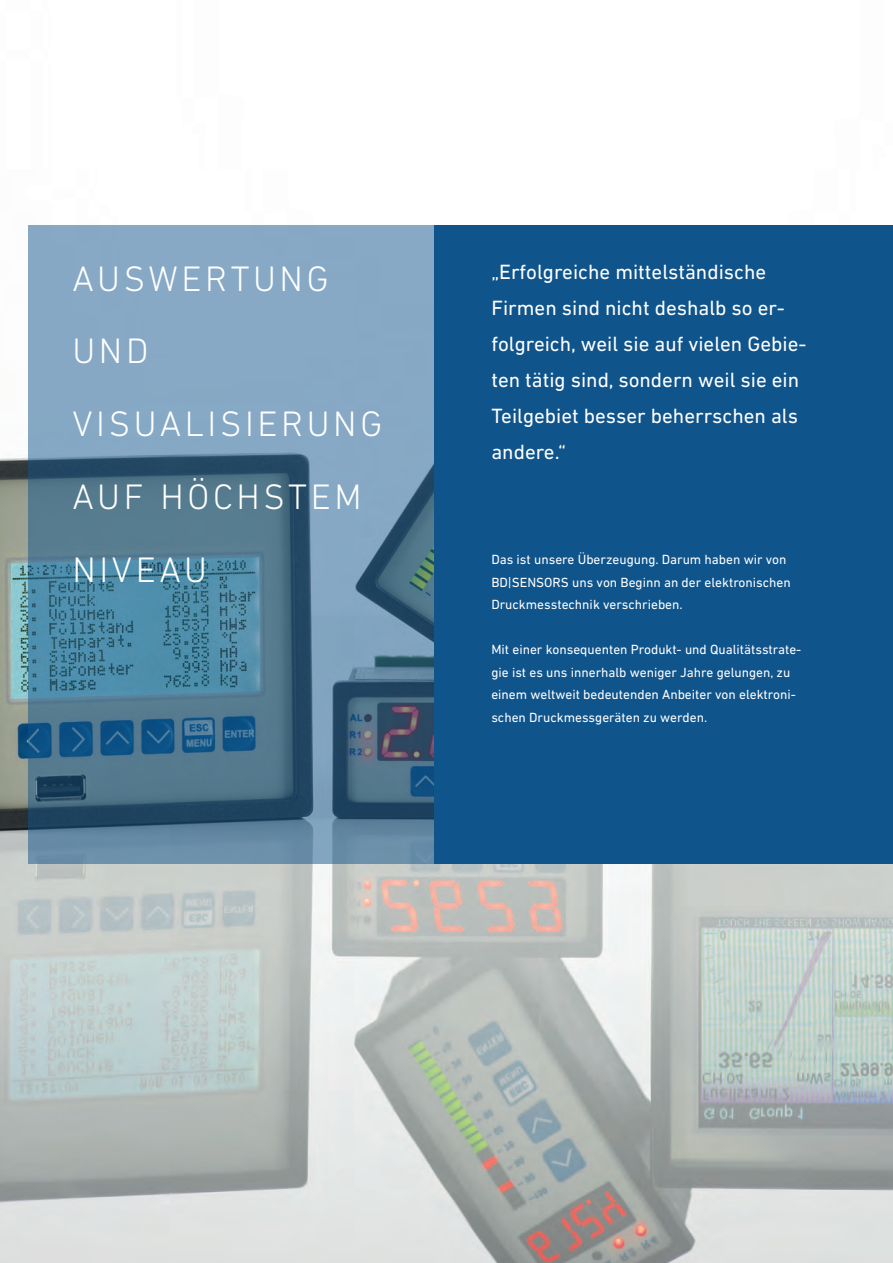
<style>
.page{position:relative;width:893px;height:1263px;background:#fff}
.page>*{position:absolute;margin:0;border:0;box-sizing:border-box;transform-origin:0 0}
.t1{font:300 36px/72.8px "DIN Next LT Pro";letter-spacing:.1em;color:#fff}
.t2{font:21px/36px "DIN Next LT Pro";color:#fff}
.t3{font:13.5px/22.5px "DIN Next LT Pro";color:#fff}
</style>
<div class="page">
<img style="left:0;top:458px;width:893px;height:805px">
<svg style="left:28px;top:225px;width:406px;height:639px;background:#6289a3"></svg>
<div style="left:434px;top:225px;width:459px;height:639px;background:#10548c"></div>
<h1 class="t1" style="left:73px;top:242px;width:311px">AUSWERTUNG<br>UND<br>VISUALISIERUNG<br>AUF HÖCHSTEM<br>NIVEAU</h1>
<h2 class="t2" style="left:491px;top:254px;width:317px">„Erfolgreiche mittelständische<br>Firmen sind nicht deshalb so er&shy;folgreich, weil sie auf vielen Gebie&shy;ten tätig sind, sondern weil sie ein<br>Teilgebiet besser beherrschen als andere.“</h2>
<p class="t3" style="left:491px;top:548px;width:301px">Das ist unsere Überzeugung. Darum haben wir von<br>BD|SENSORS uns von Beginn an der elektronischen<br>Druckmesstechnik verschrieben.</p>
<p class="t3" style="left:491px;top:638px;width:312px">Mit einer konsequenten Produkt- und Qualitätsstrate&shy;gie ist es uns innerhalb weniger Jahre gelungen, zu einem weltweit bedeutenden Anbeiter von elektroni&shy;schen Druckmessgeräten zu werden.</p>
</div>
